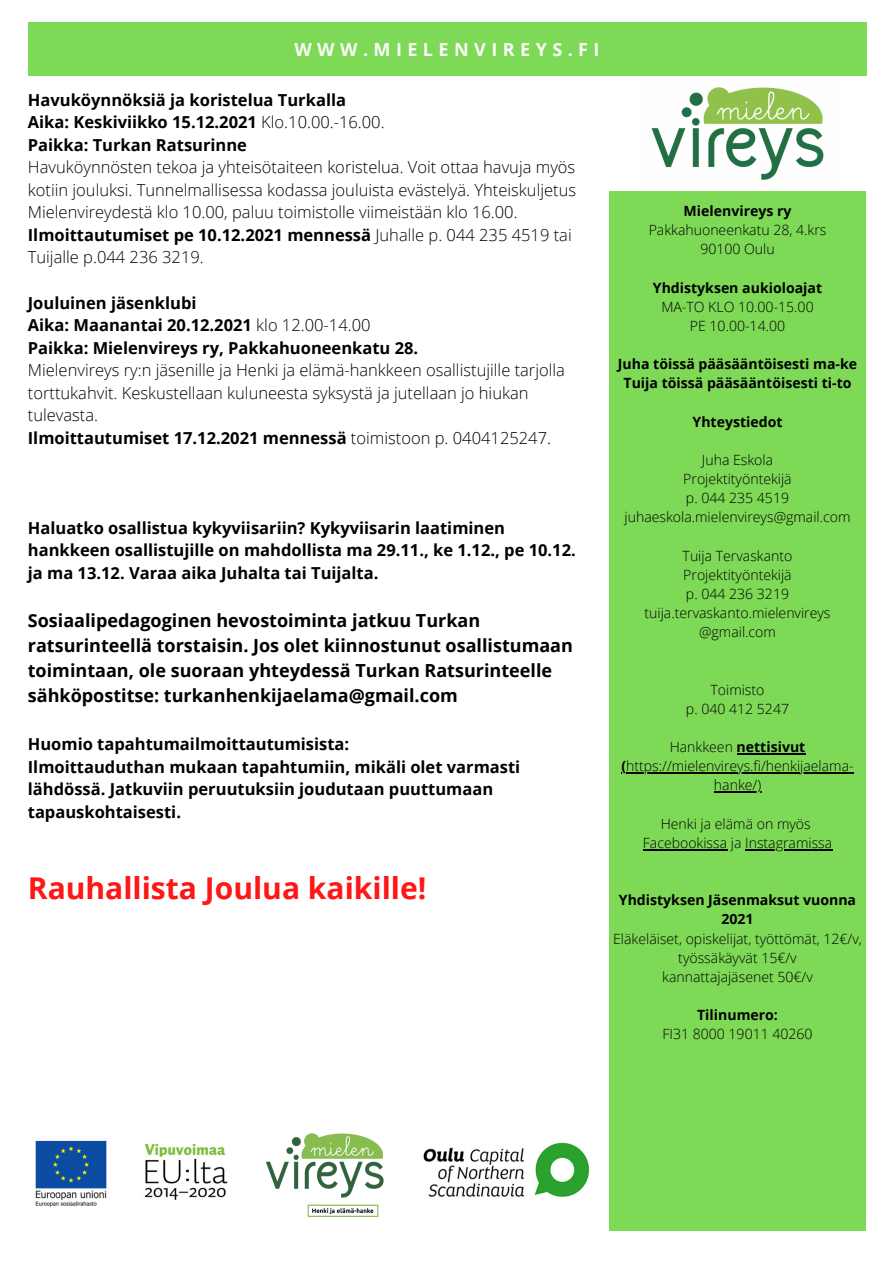
<style>
.page{position:relative;width:894px;height:1264px;background:#fff}
.page>*{position:absolute;margin:0;border:0;box-sizing:border-box;transform-origin:0 0}
.t1{font:700 30px "Open Sans";color:#ff1616}
.t2{font:700 18px/24.8px "Open Sans";color:#000}
.t3{font:700 18px "Open Sans";letter-spacing:.3em;color:#fafafa}
.t4{font:700 16.5px/22.5px "Open Sans";color:#000}
.t5{font:300 16.5px/22.5px "Open Sans";color:#000}
.t6{font:300 14.1px/19.2px "Open Sans";color:#000;text-align:center}
.t7{font:700 14.1px/19.2px "Open Sans";color:#000;text-align:center}
.s1{font-weight:300}
.s2{font-weight:700}
</style>
<div class="page">
<div style="left:28px;top:23px;width:838px;height:53px;background:#7ed957"></div>
<div style="left:608px;top:192px;width:257px;height:1039px;background:#7ed957"></div>
<img style="left:651px;top:87px;width:173px;height:93px">
<img style="left:35px;top:1133px;width:554px;height:84px">
<hr style="left:736px;top:753px;width:69px;height:1px;background:#000">
<hr style="left:626px;top:772px;width:227px;height:1px;background:#000">
<hr style="left:713px;top:791px;width:48px;height:1px;background:#000">
<hr style="left:642px;top:849px;width:85px;height:1px;background:#000">
<hr style="left:745px;top:849px;width:87px;height:1px;background:#000">
<p class="t3" style="left:294px;top:36px;width:306px">WWW.MIELENVIREYS.FI</p>
<p class="t4" style="left:28px;top:88px;width:319px">Havuköynnöksiä ja koristelua Turkalla</p>
<p class="t4" style="left:28px;top:111px;width:358px">Aika: Keskiviikko 15.12.2021 <span class="s1">Klo.10.00.-16.00.</span></p>
<p class="t4" style="left:28px;top:133px;width:221px">Paikka: Turkan Ratsurinne</p>
<p class="t5" style="left:28px;top:156px;width:549px;text-align:justify">Havuköynnösten tekoa ja yhteisötaiteen koristelua. Voit ottaa havuja myös kotiin jouluksi. Tunnelmallisessa kodassa jouluista evästelyä. Yhteiskuljetus Mielenvireydestä klo 10.00, paluu toimistolle viimeistään klo 16.00.</p>
<p class="t5" style="left:28px;top:223px;width:545px"><span class="s2">Ilmoittautumiset pe 10.12.2021 mennessä</span> Juhalle p. 044 235 4519 tai<br>Tuijalle p.044 236 3219.</p>
<p class="t4" style="left:28px;top:291px;width:170px">Jouluinen jäsenklubi</p>
<p class="t4" style="left:28px;top:313px;width:344px">Aika: Maanantai 20.12.2021 <span class="s1">klo 12.00-14.00</span></p>
<p class="t4" style="left:28px;top:336px;width:392px">Paikka: Mielenvireys ry, Pakkahuoneenkatu 28.</p>
<p class="t5" style="left:28px;top:358px;width:538px">Mielenvireys ry:n jäsenille ja Henki ja elämä-hankkeen osallistujille tarjolla torttukahvit. Keskustellaan kuluneesta syksystä ja jutellaan jo hiukan tulevasta.</p>
<p class="t4" style="left:28px;top:426px;width:524px">Ilmoittautumiset 17.12.2021 mennessä <span class="s1">toimistoon p. 0404125247.</span></p>
<p class="t4" style="left:28px;top:516px;width:549px">Haluatko osallistua kykyviisariin? Kykyviisarin laatiminen hankkeen osallistujille on mahdollista ma 29.11., ke 1.12., pe 10.12. ja ma 13.12. Varaa aika Juhalta tai Tuijalta.</p>
<p class="t2" style="left:28px;top:608px;width:546px">Sosiaalipedagoginen hevostoiminta jatkuu Turkan ratsurinteellä torstaisin. Jos olet kiinnostunut osallistumaan toimintaan, ole suoraan yhteydessä Turkan Ratsurinteelle sähköpostitse: turkanhenkijaelama@gmail.com</p>
<p class="t4" style="left:28px;top:732px;width:323px">Huomio tapahtumailmoittautumisista:</p>
<p class="t4" style="left:28px;top:755px;width:494px">Ilmoittauduthan mukaan tapahtumiin, mikäli olet varmasti lähdössä. Jatkuviin peruutuksiin joudutaan puuttumaan tapauskohtaisesti.</p>
<p class="t1" style="left:28px;top:866px;width:400px">Rauhallista Joulua kaikille!</p>
<p class="t7" style="left:683px;top:201px;width:109px">Mielenvireys ry</p>
<p class="t6" style="left:648px;top:220px;width:179px">Pakkahuoneenkatu 28, 4.krs</p>
<p class="t6" style="left:700px;top:239px;width:76px">90100 Oulu</p>
<p class="t7" style="left:652px;top:277px;width:171px">Yhdistyksen aukioloajat</p>
<p class="t6" style="left:661px;top:296px;width:154px">MA-TO KLO 10.00-15.00</p>
<p class="t6" style="left:689px;top:316px;width:97px">PE 10.00-14.00</p>
<p class="t7" style="left:617px;top:354px;width:241px">Juha töissä pääsääntöisesti ma-ke</p>
<p class="t7" style="left:623px;top:373px;width:229px">Tuija töissä pääsääntöisesti ti-to</p>
<p class="t7" style="left:692px;top:411px;width:91px">Yhteystiedot</p>
<p class="t6" style="left:701px;top:450px;width:73px">Juha Eskola</p>
<p class="t6" style="left:683px;top:469px;width:110px">Projektityöntekijä</p>
<p class="t6" style="left:685px;top:488px;width:105px">p. 044 235 4519</p>
<p class="t6" style="left:624px;top:507px;width:227px">juhaeskola.mielenvireys@gmail.com</p>
<p class="t6" style="left:682px;top:545px;width:111px">Tuija Tervaskanto</p>
<p class="t6" style="left:683px;top:564px;width:110px">Projektityöntekijä</p>
<p class="t6" style="left:685px;top:584px;width:105px">p. 044 236 3219</p>
<p class="t6" style="left:644px;top:603px;width:187px">tuija.tervaskanto.mielenvireys</p>
<p class="t6" style="left:699px;top:622px;width:78px">@gmail.com</p>
<p class="t6" style="left:710px;top:679px;width:55px">Toimisto</p>
<p class="t6" style="left:685px;top:698px;width:105px">p. 040 412 5247</p>
<p class="t7" style="left:669px;top:737px;width:137px"><span class="s1">Hankkeen</span> nettisivut</p>
<p class="t6" style="left:621px;top:756px;width:234px"><span class="s2">(</span>https://mielenvireys.fi/henkijaelama&shy;hanke/)</p>
<p class="t6" style="left:660px;top:813px;width:151px">Henki ja elämä on myös</p>
<p class="t6" style="left:642px;top:832px;width:191px">Facebookissa ja Instagramissa</p>
<p class="t7" style="left:618px;top:890px;width:239px">Yhdistyksen Jäsenmaksut vuonna<br>2021</p>
<p class="t6" style="left:613px;top:928px;width:250px">Eläkeläiset, opiskelijat, työttömät, 12€/v, työssäkäyvät 15€/v</p>
<p class="t6" style="left:662px;top:966px;width:152px">kannattajajäsenet 50€/v</p>
<p class="t7" style="left:697px;top:1005px;width:82px">Tilinumero:</p>
<p class="t6" style="left:662px;top:1024px;width:152px">FI31 8000 19011 40260</p>
</div>
